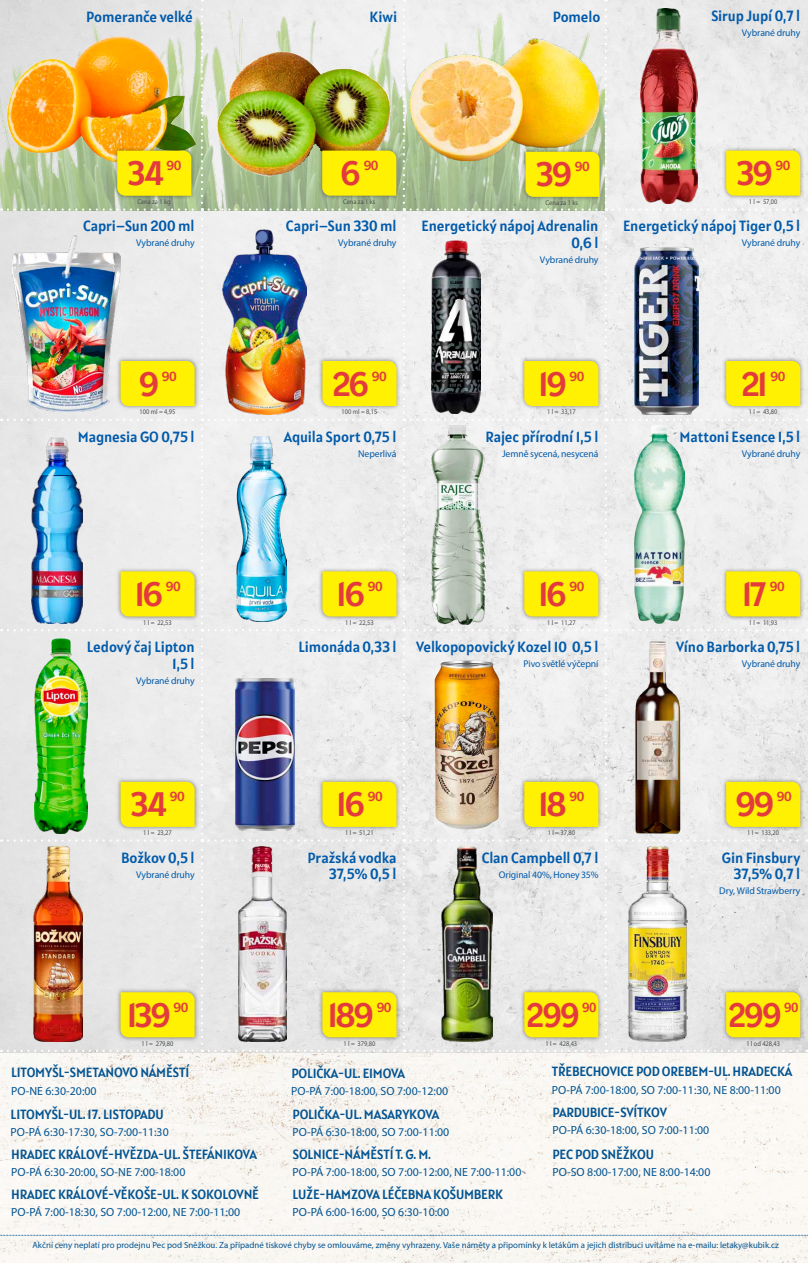
<style>
.page{position:relative;width:808px;height:1263px;background:#fff}
.page>*{position:absolute;margin:0;border:0;box-sizing:border-box;transform-origin:0 0}
.t1{font:33.75px "Alatsi";letter-spacing:-.085em;color:#e33b3d}
.t2{font:33.75px "Alatsi";letter-spacing:-.085em;color:#e33b3d;scale:.96 1}
.t3{font:14.7px/16.5px "Alatsi";letter-spacing:-.005em;color:#015aaa;text-align:right}
.t4{font:13.35px "Alatsi";letter-spacing:-.015em;color:#035491}
.t5{font:13.05px "Alatsi";letter-spacing:-.04em;color:#e33b3d}
.t6{font:13.05px "Alatsi";letter-spacing:-.04em;color:#e33b3d;scale:.96 1}
.t7{font:11.85px "Myriad Pro";color:#035491}
.t8{font:9.75px "Myriad Pro";letter-spacing:-.01em;color:#015aaa}
.t9{font:8.85px "Myriad Pro";color:#035491}
.t10{font:7.05px "Myriad Pro";color:#494c4c;scale:.91 1}
</style>
<div class="page">
<img style="left:0;top:1052px;width:808px;height:211px">
<svg style="left:0;top:1235px;width:808px;height:1px"></svg>
<img style="left:0;top:0;width:808px;height:1052px">
<img style="left:0;top:10px;width:411px;height:200px">
<svg style="left:8px;top:1050px;width:195px;height:2px"></svg>
<svg style="left:209px;top:1050px;width:196px;height:2px"></svg>
<svg style="left:411px;top:1050px;width:396px;height:2px"></svg>
<svg style="left:8px;top:419px;width:195px;height:204px;background:#d1d9ce"></svg>
<svg style="left:209px;top:419px;width:196px;height:204px"></svg>
<svg style="left:411px;top:419px;width:396px;height:204px"></svg>
<img style="left:8px;top:629px;width:195px;height:415px">
<svg style="left:209px;top:629px;width:196px;height:415px;background:#d7d4c6"></svg>
<img style="left:411px;top:629px;width:396px;height:415px">
<img style="left:209px;top:0;width:196px;height:413px">
<img style="left:8px;top:0;width:195px;height:413px">
<img style="left:411px;top:0;width:396px;height:413px">
<p class="t3" style="left:86px;top:7px;width:108px">Pomeranče velké</p>
<p class="t3" style="left:370px;top:7px;width:29px">Kiwi</p>
<p class="t3" style="left:553px;top:7px;width:49px">Pomelo</p>
<p class="t3" style="left:711px;top:6px;width:91px">Sirup Jupí 0,7 l</p>
<p class="t8" style="left:742px;top:27px;width:60px">Vybrané druhy</p>
<h1 class="t1" style="left:127px;top:145px;width:38px">34</h1>
<p class="t5" style="left:166px;top:154px;width:17px">90</p>
<p class="t10" style="left:137px;top:197px;width:38px">Cena za 1 kg</p>
<p class="t3" style="left:83px;top:216px;width:113px">Capri–Sun 200 ml</p>
<p class="t8" style="left:136px;top:237px;width:60px">Vybrané druhy</p>
<h1 class="t1" style="left:138px;top:355px;width:23px">9</h1>
<p class="t5" style="left:162px;top:365px;width:17px">90</p>
<p class="t10" style="left:140px;top:408px;width:41px">100 ml = 4,95</p>
<p class="t3" style="left:78px;top:427px;width:118px">Magnesia GO 0,75 l</p>
<h1 class="t1" style="left:134px;top:565px;width:30px">16</h1>
<p class="t5" style="left:166px;top:575px;width:17px">90</p>
<p class="t10" style="left:143px;top:618px;width:33px">1 l = 22,53</p>
<p class="t3" style="left:87px;top:637px;width:109px">Ledový čaj Lipton<br>1,5 l</p>
<p class="t8" style="left:136px;top:674px;width:60px">Vybrané druhy</p>
<h1 class="t1" style="left:130px;top:776px;width:38px">34</h1>
<p class="t5" style="left:170px;top:786px;width:17px">90</p>
<p class="t10" style="left:143px;top:828px;width:33px">1 l = 23,27</p>
<p class="t3" style="left:121px;top:848px;width:75px">Božkov 0,5 l</p>
<p class="t8" style="left:136px;top:868px;width:60px">Vybrané druhy</p>
<h1 class="t1" style="left:127px;top:986px;width:46px">139</h1>
<p class="t5" style="left:173px;top:996px;width:17px">90</p>
<p class="t10" style="left:142px;top:1039px;width:37px">1 l = 279,80</p>
<h1 class="t1" style="left:340px;top:144px;width:23px">6</h1>
<p class="t5" style="left:363px;top:154px;width:17px">90</p>
<p class="t10" style="left:343px;top:197px;width:37px">Cena za 1 ks</p>
<p class="t3" style="left:286px;top:216px;width:112px">Capri–Sun 330 ml</p>
<p class="t8" style="left:338px;top:237px;width:60px">Vybrané druhy</p>
<h1 class="t1" style="left:535px;top:146px;width:38px">39</h1>
<p class="t5" style="left:574px;top:156px;width:17px">90</p>
<p class="t10" style="left:546px;top:198px;width:37px">Cena za 1 ks</p>
<p class="t3" style="left:421px;top:216px;width:178px">Energetický nápoj Adrenalin<br>0,6 l</p>
<p class="t8" style="left:540px;top:254px;width:60px">Vybrané druhy</p>
<h1 class="t1" style="left:736px;top:144px;width:38px">39</h1>
<p class="t5" style="left:775px;top:154px;width:17px">90</p>
<p class="t10" style="left:749px;top:197px;width:33px">1 l = 57,00</p>
<p class="t3" style="left:623px;top:216px;width:179px">Energetický nápoj Tiger 0,5 l</p>
<p class="t8" style="left:742px;top:237px;width:60px">Vybrané druhy</p>
<h1 class="t1" style="left:332px;top:355px;width:39px">26</h1>
<p class="t5" style="left:372px;top:365px;width:17px">90</p>
<p class="t10" style="left:341px;top:408px;width:41px">100 ml = 8,15</p>
<p class="t3" style="left:284px;top:427px;width:114px">Aquila Sport 0,75 l</p>
<p class="t8" style="left:358px;top:448px;width:40px">Neperlivá</p>
<h1 class="t1" style="left:538px;top:355px;width:30px">19</h1>
<p class="t5" style="left:569px;top:365px;width:17px">90</p>
<p class="t10" style="left:547px;top:408px;width:33px">1 l = 33,17</p>
<p class="t3" style="left:485px;top:427px;width:114px">Rajec přírodní 1,5 l</p>
<p class="t8" style="left:502px;top:448px;width:98px">Jemně sycená, nesycená</p>
<h1 class="t1" style="left:741px;top:355px;width:28px">21</h1>
<p class="t5" style="left:770px;top:365px;width:17px">90</p>
<p class="t10" style="left:749px;top:408px;width:33px">1 l = 43,80</p>
<p class="t3" style="left:679px;top:427px;width:122px">Mattoni Esence 1,5 l</p>
<p class="t8" style="left:742px;top:448px;width:60px">Vybrané druhy</p>
<h1 class="t1" style="left:336px;top:565px;width:30px">16</h1>
<p class="t5" style="left:367px;top:575px;width:17px">90</p>
<p class="t10" style="left:345px;top:618px;width:33px">1 l = 22,53</p>
<p class="t3" style="left:298px;top:637px;width:100px">Limonáda 0,33 l</p>
<h1 class="t1" style="left:538px;top:565px;width:30px">16</h1>
<p class="t5" style="left:569px;top:575px;width:17px">90</p>
<p class="t10" style="left:547px;top:618px;width:33px">1 l = 11,27</p>
<p class="t3" style="left:416px;top:637px;width:184px">Velkopopovický Kozel 10 0,5 l</p>
<p class="t8" style="left:523px;top:658px;width:76px">Pivo světlé výčepní</p>
<h1 class="t1" style="left:742px;top:565px;width:27px">17</h1>
<p class="t5" style="left:769px;top:575px;width:17px">90</p>
<p class="t10" style="left:749px;top:618px;width:33px">1 l = 11,93</p>
<p class="t3" style="left:676px;top:637px;width:126px">Víno Barborka 0,75 l</p>
<p class="t8" style="left:742px;top:658px;width:60px">Vybrané druhy</p>
<h1 class="t1" style="left:336px;top:776px;width:30px">16</h1>
<p class="t5" style="left:367px;top:786px;width:17px">90</p>
<p class="t10" style="left:345px;top:828px;width:33px">1 l = 51,21</p>
<p class="t3" style="left:308px;top:848px;width:90px">Pražská vodka<br>37,5% 0,5 l</p>
<h1 class="t1" style="left:327px;top:986px;width:48px">189</h1>
<p class="t5" style="left:376px;top:996px;width:17px">90</p>
<p class="t10" style="left:343px;top:1039px;width:37px">1 l = 379,80</p>
<h1 class="t1" style="left:538px;top:776px;width:30px">18</h1>
<p class="t5" style="left:569px;top:786px;width:17px">90</p>
<p class="t10" style="left:548px;top:828px;width:31px">1 l = 37,80</p>
<p class="t3" style="left:482px;top:848px;width:118px">Clan Campbell 0,7 l</p>
<p class="t8" style="left:499px;top:868px;width:101px">Original 40%, Honey 35%</p>
<h1 class="t2" style="left:526px;top:986px;width:57px">299</h1>
<p class="t6" style="left:582px;top:996px;width:17px">90</p>
<p class="t10" style="left:545px;top:1039px;width:37px">1 l = 428,43</p>
<h1 class="t1" style="left:735px;top:776px;width:41px">99</h1>
<p class="t5" style="left:776px;top:786px;width:17px">90</p>
<p class="t10" style="left:747px;top:828px;width:37px">1 l = 133,20</p>
<p class="t3" style="left:722px;top:848px;width:80px">Gin Finsbury<br>37,5% 0,7 l</p>
<p class="t8" style="left:719px;top:885px;width:83px">Dry, Wild Strawberry</p>
<h1 class="t2" style="left:728px;top:986px;width:57px">299</h1>
<p class="t6" style="left:784px;top:996px;width:17px">90</p>
<p class="t10" style="left:746px;top:1039px;width:39px">1 l od 428,43</p>
<p class="t4" style="left:11px;top:1061px;width:179px">LITOMYŠL-SMETANOVO NÁMĚSTÍ</p>
<p class="t7" style="left:11px;top:1083px;width:87px">PO-NE 6:30-20:00</p>
<p class="t4" style="left:11px;top:1103px;width:155px">LITOMYŠL-UL. 17. LISTOPADU</p>
<p class="t7" style="left:11px;top:1125px;width:160px">PO-PÁ 6:30-17:30, SO-7:00-11:30</p>
<p class="t4" style="left:11px;top:1143px;width:247px">HRADEC KRÁLOVÉ-HVĚZDA-UL. ŠTEFÁNIKOVA</p>
<p class="t7" style="left:11px;top:1165px;width:176px">PO-PÁ 6:30-20:00, SO-NE 7:00-18:00</p>
<p class="t4" style="left:291px;top:1062px;width:115px">POLIČKA-UL. EIMOVA</p>
<p class="t7" style="left:291px;top:1083px;width:158px">PO-PÁ 7:00-18:00, SO 7:00-12:00</p>
<p class="t4" style="left:292px;top:1103px;width:148px">POLIČKA-UL. MASARYKOVA</p>
<p class="t7" style="left:292px;top:1125px;width:158px">PO-PÁ 6:30-18:00, SO 7:00-11:00</p>
<p class="t4" style="left:292px;top:1143px;width:140px">SOLNICE-NÁMĚSTÍ T. G. M.</p>
<p class="t7" style="left:292px;top:1165px;width:230px">PO-PÁ 7:00-18:00, SO 7:00-12:00, NE 7:00-11:00</p>
<p class="t4" style="left:552px;top:1060px;width:242px">TŘEBECHOVICE POD OREBEM-UL. HRADECKÁ</p>
<p class="t7" style="left:552px;top:1082px;width:230px">PO-PÁ 7:00-18:00, SO 7:00-11:30, NE 8:00-11:00</p>
<p class="t4" style="left:552px;top:1101px;width:116px">PARDUBICE-SVÍTKOV</p>
<p class="t7" style="left:552px;top:1123px;width:158px">PO-PÁ 6:30-18:00, SO 7:00-11:00</p>
<p class="t4" style="left:552px;top:1143px;width:103px">PEC POD SNĚŽKOU</p>
<p class="t7" style="left:552px;top:1165px;width:159px">PO-SO 8:00-17:00, NE 8:00-14:00</p>
<p class="t4" style="left:11px;top:1183px;width:249px">HRADEC KRÁLOVÉ-VĚKOŠE-UL. K SOKOLOVNĚ</p>
<p class="t4" style="left:292px;top:1183px;width:212px">LUŽE-HAMZOVA LÉČEBNA KOŠUMBERK</p>
<p class="t7" style="left:11px;top:1205px;width:230px">PO-PÁ 7:00-18:30, SO 7:00-12:00, NE 7:00-11:00</p>
<p class="t7" style="left:292px;top:1205px;width:158px">PO-PÁ 6:00-16:00, SO 6:30-10:00</p>
<p class="t9" style="left:33px;top:1239px;width:748px">Akční ceny neplatí pro prodejnu Pec pod Sněžkou. Za případné tiskové chyby se omlouváme, změny vyhrazeny. Vaše náměty a připomínky k letákům a jejich distribuci uvítáme na e-mailu: letaky@kubik.cz</p>
</div>
